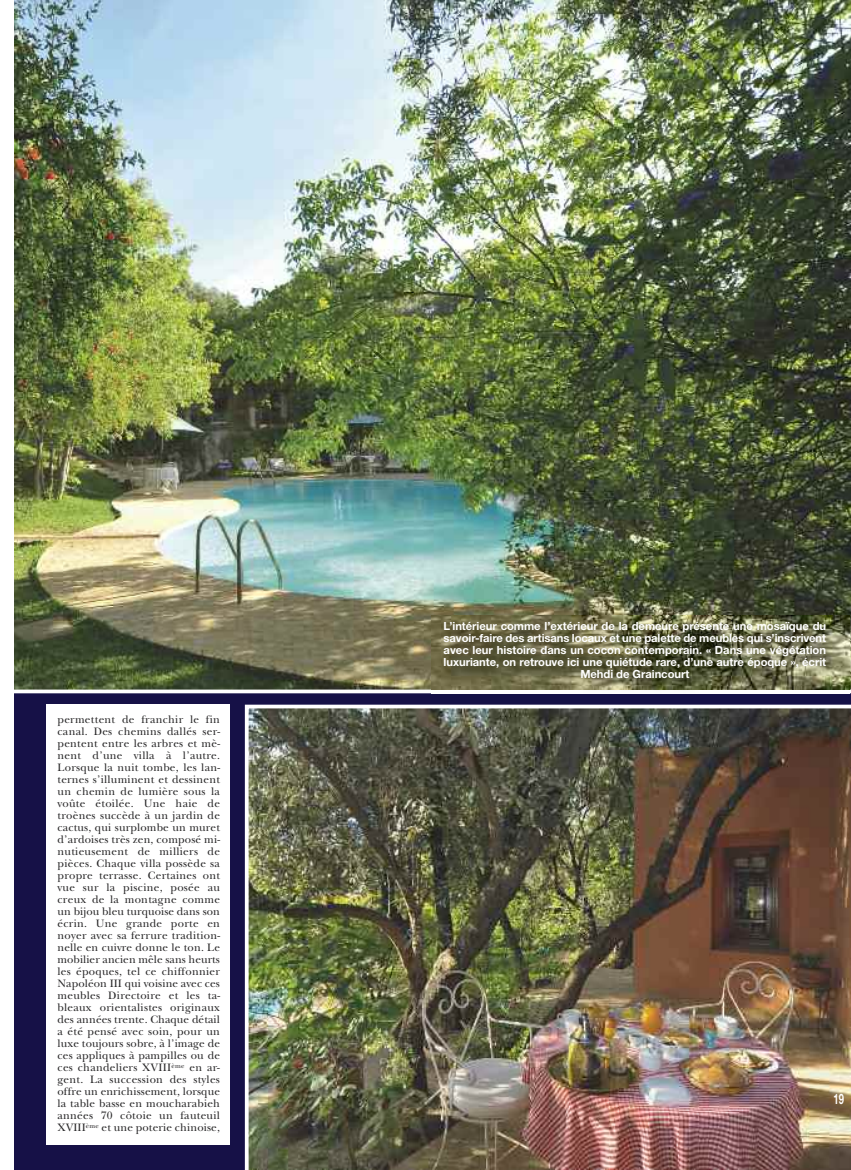
<style>
.page{position:relative;width:851px;height:1170px;background:#fff}
.page>*{position:absolute;margin:0;border:0;box-sizing:border-box;transform-origin:0 0}
.t1{font:700 14.38px "Helvetica Neue LT Std";color:#fff;scale:.66 1}
.t2{font:11.25px/12px "New Baskerville Std";letter-spacing:.015em;color:#272627;text-align:justify}
.t3{font:700 11.25px/11.9px "Helvetica Neue LT Std";letter-spacing:-.005em;color:#fff;text-align:center}
</style>
<div class="page">
<div style="left:14px;top:0;width:836px;height:1169px;background:#161147"></div>
<img style="left:14px;top:0;width:836px;height:693px">
<img style="left:431px;top:615px;width:418px;height:79px">
<div style="left:46px;top:704px;width:184px;height:440px;background:#fff"></div>
<img style="left:245px;top:704px;width:605px;height:465px">
<p class="t2" style="left:57px;top:714px;width:164px">permettent de franchir le fin canal. Des chemins dallés ser&shy;pentent entre les arbres et mè&shy;nent d’une villa à l’autre.<br>Lorsque la nuit tombe, les lan&shy;ternes s’illuminent et dessinent un chemin de lumière sous la voûte étoilée. Une haie de troènes succède à un jardin de cactus, qui surplombe un muret d’ardoises très zen, composé mi&shy;nutieusement de milliers de pièces. Chaque villa possède sa propre terrasse. Certaines ont vue sur la piscine, posée au creux de la montagne comme un bijou bleu turquoise dans son écrin. Une grande porte en noyer avec sa ferrure tradition&shy;nelle en cuivre donne le ton. Le mobilier ancien mêle sans heurts les époques, tel ce chiffonnier Napoléon III qui voisine avec ces meubles Directoire et les ta&shy;bleaux orientalistes originaux des années trente. Chaque détail a été pensé avec soin, pour un luxe toujours sobre, à l’image de ces appliques à pampilles ou de ces chandeliers XVIII<sup>ème</sup> en ar&shy;gent. La succession des styles offre un enrichissement, lorsque la table basse en moucharabieh années 70 côtoie un fauteuil XVIII<sup>ème</sup> et une poterie chinoise,</p>
<p class="t3" style="left:443px;top:621px;width:384px">L’intérieur comme l’extérieur de la demeure présente une mosaïque du savoir-faire des artisans locaux et une palette de meubles qui s’inscrivent avec leur histoire dans un cocon contemporain. « Dans une végétation luxuriante, on retrouve ici une quiétude rare, d’une autre époque », écrit Mehdi de Graincourt</p>
<p class="t1" style="left:833px;top:1093px;width:17px">19</p>
</div>
